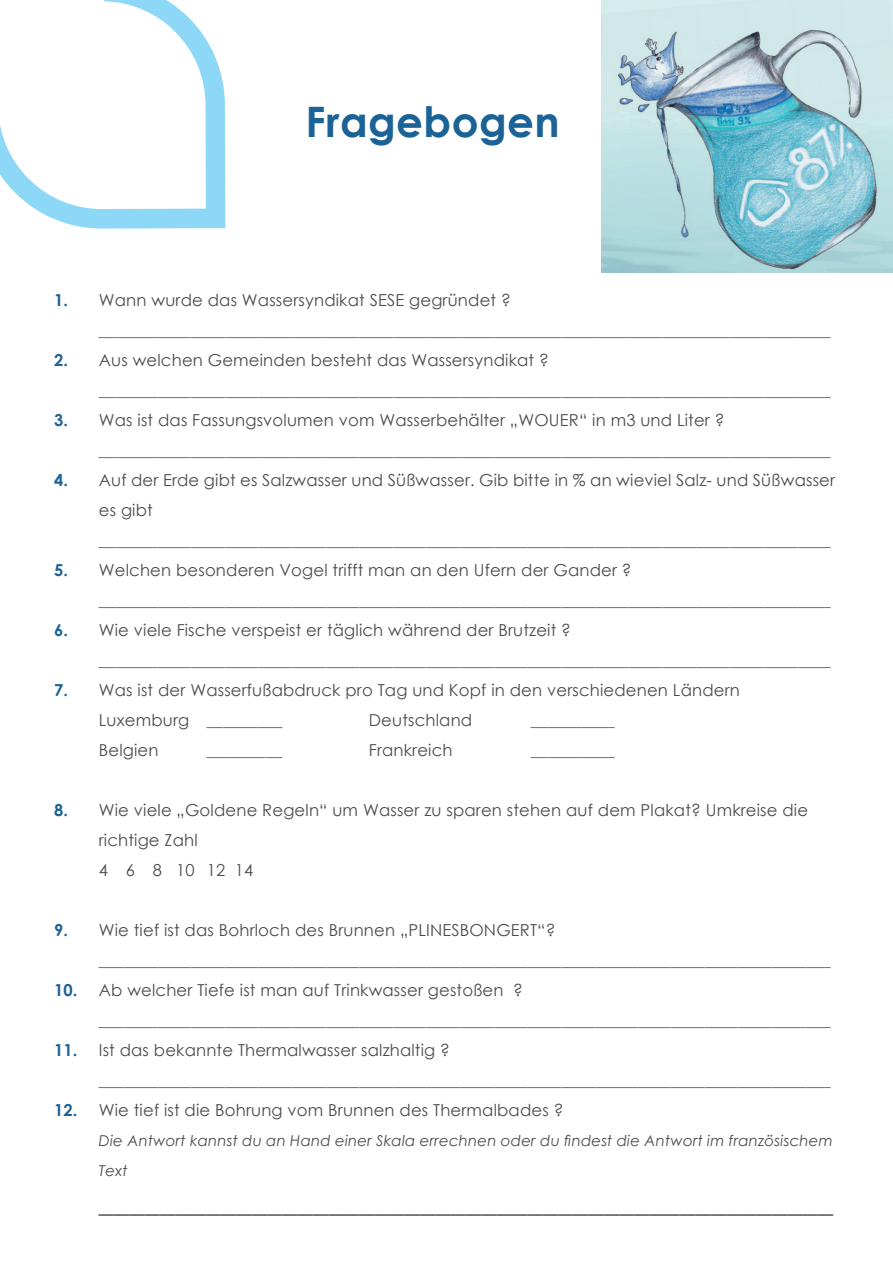
<style>
.page{position:relative;width:893px;height:1263px;background:#fff}
.page>*{position:absolute;margin:0;border:0;box-sizing:border-box;transform-origin:0 0}
.t1{font:700 42px "Century Gothic";letter-spacing:.01em;color:#1b6297}
.t2{font:30px "Century Gothic";color:#4b4c4d}
.t3{font:16.5px/30px "Century Gothic";letter-spacing:.01em;color:#4b4c4d}
.t4{font:700 16.5px "Century Gothic";color:#1b6297}
.t5{font:italic 15px/30px "Century Gothic";letter-spacing:.01em;color:#4b4c4d}
</style>
<div class="page">
<svg style="left:0;top:0;width:225px;height:229px"></svg>
<img style="left:602px;top:0;width:291px;height:272px">
<h1 class="t1" style="left:306px;top:90px;width:256px">Fragebogen</h1>
<p class="t4" style="left:54px;top:287px;width:16px">1.</p>
<p class="t4" style="left:54px;top:347px;width:16px">2.</p>
<p class="t4" style="left:54px;top:407px;width:16px">3.</p>
<p class="t4" style="left:54px;top:467px;width:16px">4.</p>
<p class="t4" style="left:54px;top:557px;width:16px">5.</p>
<p class="t4" style="left:54px;top:617px;width:16px">6.</p>
<p class="t4" style="left:54px;top:677px;width:16px">7.</p>
<p class="t4" style="left:54px;top:797px;width:16px">8.</p>
<p class="t4" style="left:54px;top:917px;width:16px">9.</p>
<p class="t4" style="left:54px;top:977px;width:25px">10.</p>
<p class="t4" style="left:54px;top:1037px;width:25px">11.</p>
<p class="t4" style="left:54px;top:1097px;width:25px">12.</p>
<p class="t3" style="left:99px;top:285px;width:738px">Wann wurde das Wassersyndikat SESE gegründet ? _______________________________________________________________________________________ Aus welchen Gemeinden besteht das Wassersyndikat ? _______________________________________________________________________________________ Was ist das Fassungsvolumen vom Wasserbehälter „WOUER“ in m3 und Liter ? _______________________________________________________________________________________ Auf der Erde gibt es Salzwasser und Süßwasser. Gib bitte in % an wieviel Salz- und Süßwasser es gibt _______________________________________________________________________________________ Welchen besonderen Vogel trifft man an den Ufern der Gander ? _______________________________________________________________________________________ Wie viele Fische verspeist er täglich während der Brutzeit ? _______________________________________________________________________________________ Was ist der Wasserfußabdruck pro Tag und Kopf in den verschiedenen Ländern<br>Luxemburg _________</p>
<p class="t3" style="left:369px;top:705px;width:105px">Deutschland</p>
<p class="t3" style="left:531px;top:705px;width:85px">__________</p>
<p class="t3" style="left:99px;top:735px;width:61px">Belgien</p>
<p class="t3" style="left:207px;top:735px;width:77px">_________</p>
<p class="t3" style="left:369px;top:735px;width:85px">Frankreich</p>
<p class="t3" style="left:531px;top:735px;width:85px">__________</p>
<p class="t3" style="left:99px;top:794px;width:711px">Wie viele „Goldene Regeln“ um Wasser zu sparen stehen auf dem Plakat? Umkreise die richtige Zahl<br>4 6 8 10 12 14</p>
<p class="t3" style="left:99px;top:914px;width:733px">Wie tief ist das Bohrloch des Brunnen „PLINESBONGERT“? _______________________________________________________________________________________ Ab welcher Tiefe ist man auf Trinkwasser gestoßen ? _______________________________________________________________________________________ Ist das bekannte Thermalwasser salzhaltig ? _______________________________________________________________________________________ Wie tief ist die Bohrung vom Brunnen des Thermalbades ?</p>
<p class="t5" style="left:99px;top:1125px;width:735px">Die Antwort kannst du an Hand einer Skala errechnen oder du findest die Antwort im französischem<br>Text</p>
<h2 class="t2" style="left:99px;top:1180px;width:736px">________________________________________________</h2>
</div>
